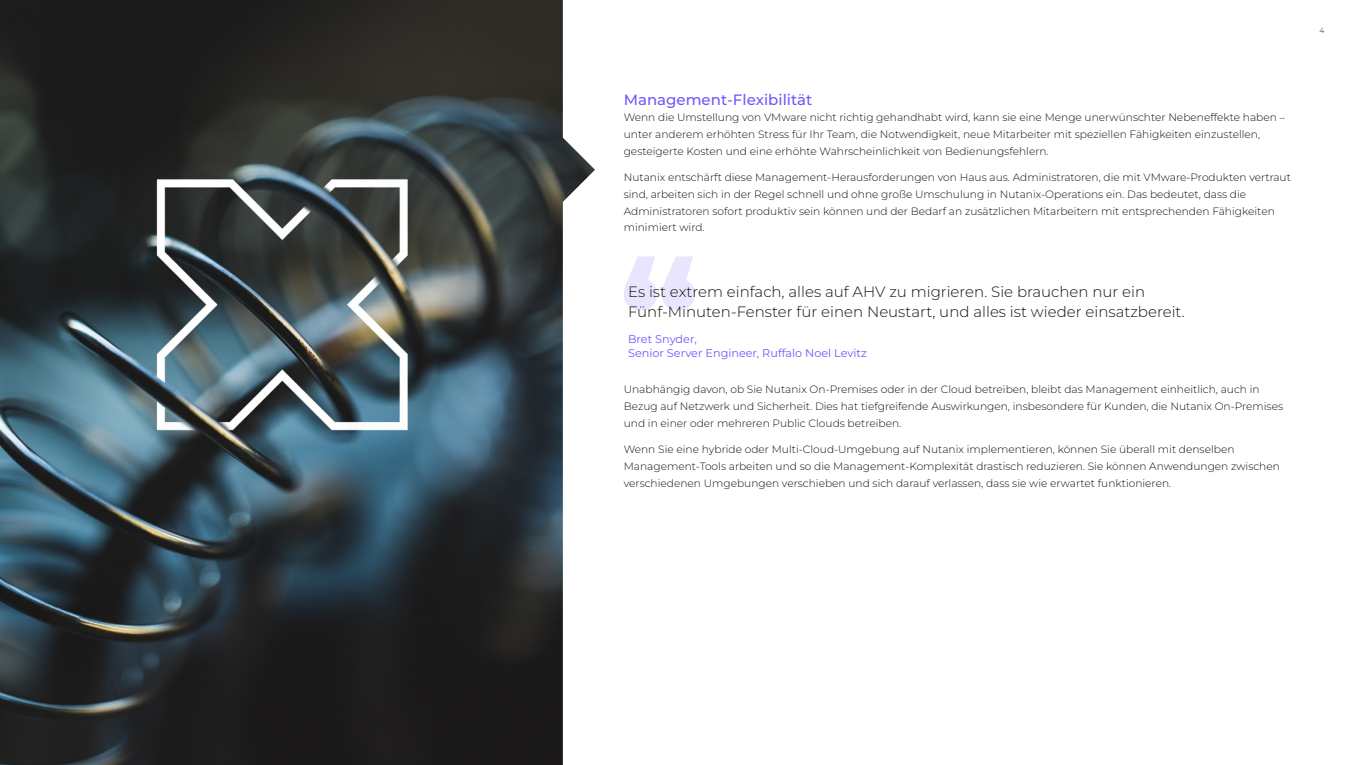
<style>
.page{position:relative;width:1350px;height:765px;background:#fff}
.page>*{position:absolute;margin:0;border:0;box-sizing:border-box;transform-origin:0 0}
.t1{font:300 15px/20px "Montserrat";color:#131313}
.t2{font:500 15px "Montserrat";color:#7855fa}
.t3{font:11.25px/13.8px "Montserrat";color:#7855fa}
.t4{font:300 10.62px/16.9px "Montserrat";color:#131313}
.t5{font:300 7.5px "Montserrat";color:#131313}
</style>
<div class="page">
<svg style="left:624px;top:256px;width:71px;height:54px"></svg>
<img style="left:0;top:0;width:595px;height:765px">
<h1 class="t2" style="left:624px;top:89px;width:190px">Management-Flexibilität</h1>
<p class="t4" style="left:624px;top:109px;width:663px">Wenn die Umstellung von VMware nicht richtig gehandhabt wird, kann sie eine Menge unerwünschter Nebeneffekte haben – unter anderem erhöhten Stress für Ihr Team, die Notwendigkeit, neue Mitarbeiter mit speziellen Fähigkeiten einzustellen, gesteigerte Kosten und eine erhöhte Wahrscheinlichkeit von Bedienungsfehlern.</p>
<p class="t4" style="left:624px;top:168px;width:669px">Nutanix entschärft diese Management-Herausforderungen von Haus aus. Administratoren, die mit VMware-Produkten vertraut sind, arbeiten sich in der Regel schnell und ohne große Umschulung in Nutanix-Operations ein. Das bedeutet, dass die Administratoren sofort produktiv sein können und der Bedarf an zusätzlichen Mitarbeitern mit entsprechenden Fähigkeiten minimiert wird.</p>
<h1 class="t1" style="left:628px;top:281px;width:558px">Es ist extrem einfach, alles auf AHV zu migrieren. Sie brauchen nur ein<br>Fünf-Minuten-Fenster für einen Neustart, und alles ist wieder einsatzbereit.</h1>
<p class="t3" style="left:628px;top:332px;width:240px">Bret Snyder,<br>Senior Server Engineer, Ruffalo Noel Levitz</p>
<p class="t4" style="left:624px;top:381px;width:661px">Unabhängig davon, ob Sie Nutanix On-Premises oder in der Cloud betreiben, bleibt das Management einheitlich, auch in<br>Bezug auf Netzwerk und Sicherheit. Dies hat tiefgreifende Auswirkungen, insbesondere für Kunden, die Nutanix On-Premises und in einer oder mehreren Public Clouds betreiben.</p>
<p class="t4" style="left:624px;top:440px;width:658px">Wenn Sie eine hybride oder Multi-Cloud-Umgebung auf Nutanix implementieren, können Sie überall mit denselben<br>Management-Tools arbeiten und so die Management-Komplexität drastisch reduzieren. Sie können Anwendungen zwischen verschiedenen Umgebungen verschieben und sich darauf verlassen, dass sie wie erwartet funktionieren.</p>
<p class="t5" style="left:1319px;top:26px;width:6px">4</p>
</div>
